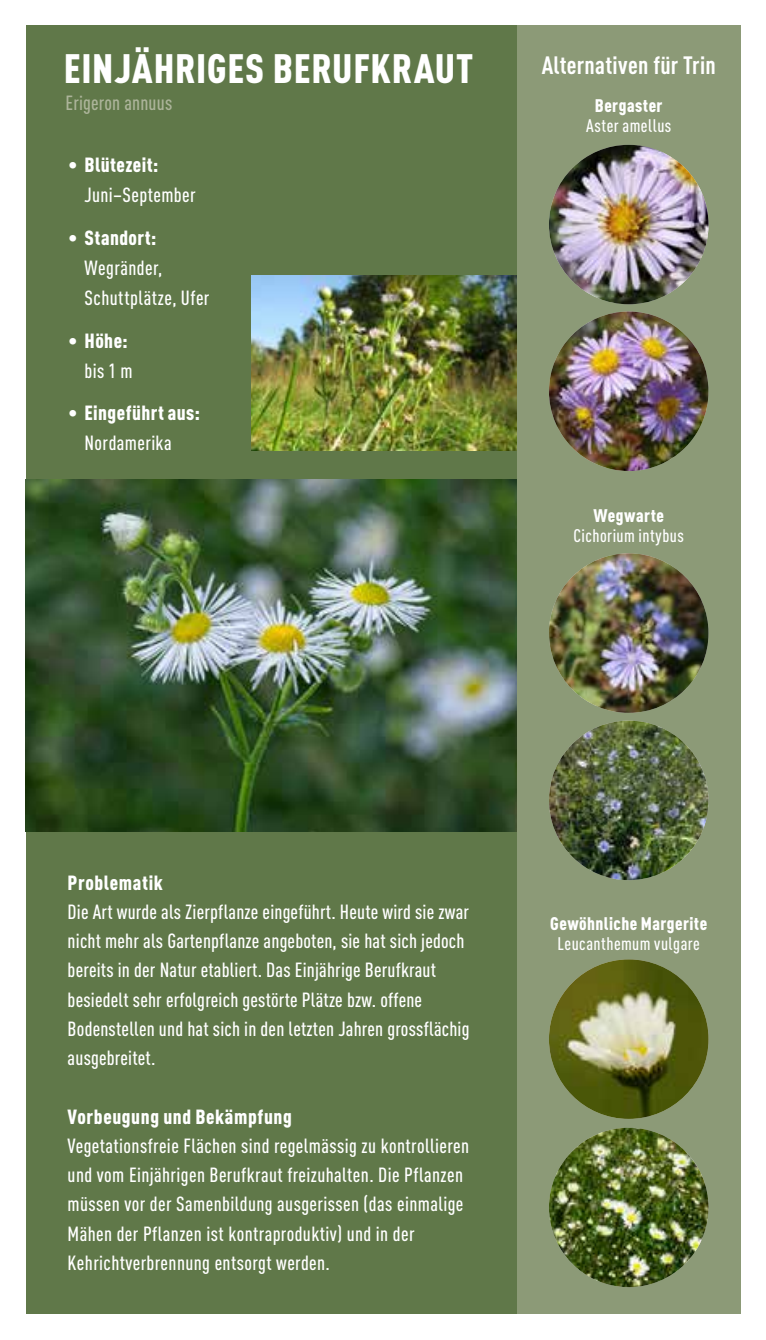
<style>
.page{position:relative;width:766px;height:1340px;background:#fff}
.page>*{position:absolute;margin:0;border:0;box-sizing:border-box;transform-origin:0 0}
.t1{font:900 40.5px "DIN Cond";letter-spacing:.02em;color:#fff}
.t2{font:700 24.75px "DIN Cond";letter-spacing:.01em;color:#fff}
.t3{font:500 20.25px/29.2px "DIN Cond";letter-spacing:.015em;color:#fff}
.t4{font:900 20.25px "DIN Cond";letter-spacing:.025em;color:#fff}
.t5{font:500 20.25px "DIN Cond";letter-spacing:.01em;color:#acb49a}
.t6{font:500 18px "DIN Cond";letter-spacing:.025em;color:#fff}
.t7{font:900 18px "DIN Cond";letter-spacing:.025em;color:#fff}
</style>
<div class="page">
<div style="left:26px;top:26px;width:501px;height:1288px;background:#607849"></div>
<img style="left:26px;top:480px;width:491px;height:351px">
<img style="left:251px;top:275px;width:266px;height:175px">
<div style="left:517px;top:26px;width:223px;height:1288px;background:#8c9a77"></div>
<img style="left:549px;top:145px;width:159px;height:159px;border-radius:80px">
<img style="left:549px;top:311px;width:159px;height:160px;border-radius:80px">
<img style="left:549px;top:959px;width:159px;height:159px;border-radius:80px">
<img style="left:549px;top:1127px;width:159px;height:160px;border-radius:80px">
<img style="left:549px;top:553px;width:159px;height:160px;border-radius:80px">
<img style="left:549px;top:720px;width:159px;height:160px;border-radius:80px">
<h1 class="t1" style="left:64px;top:43px;width:410px">EINJÄHRIGES BERUFKRAUT</h1>
<p class="t5" style="left:65px;top:91px;width:108px">Erigeron annuus</p>
<p class="t7" style="left:594px;top:94px;width:69px">Bergaster</p>
<p class="t6" style="left:586px;top:115px;width:87px">Aster amellus</p>
<p class="t2" style="left:541px;top:50px;width:175px">Alternativen für Trin</p>
<p class="t4" style="left:69px;top:152px;width:91px">• Blütezeit:</p>
<p class="t3" style="left:85px;top:180px;width:113px">Juni–September</p>
<p class="t4" style="left:69px;top:225px;width:89px">• Standort:</p>
<p class="t3" style="left:85px;top:252px;width:126px;line-height:29.9px">Wegränder,<br>Schuttplätze, Ufer</p>
<p class="t4" style="left:69px;top:328px;width:61px">• Höhe:</p>
<p class="t3" style="left:85px;top:355px;width:50px">bis 1 m</p>
<p class="t4" style="left:69px;top:400px;width:133px">• Eingeführt aus:</p>
<p class="t3" style="left:85px;top:428px;width:89px">Nordamerika</p>
<p class="t7" style="left:593px;top:504px;width:72px">Wegwarte</p>
<p class="t6" style="left:573px;top:525px;width:112px">Cichorium intybus</p>
<p class="t4" style="left:68px;top:869px;width:97px">Problematik</p>
<p class="t3" style="left:68px;top:896px;width:403px">Die Art wurde als Zierpflanze eingeführt. Heute wird sie zwar nicht mehr als Gartenpflanze angeboten, sie hat sich jedoch bereits in der Natur etabliert. Das Einjährige Berufkraut besiedelt sehr erfolgreich gestörte Plätze bzw. offene Bodenstellen und hat sich in den letzten Jahren grossflächig ausgebreitet.</p>
<p class="t4" style="left:68px;top:1103px;width:225px">Vorbeugung und Bekämpfung</p>
<p class="t3" style="left:68px;top:1130px;width:403px">Vegetationsfreie Flächen sind regelmässig zu kontrollieren und vom Einjährigen Berufkraut freizuhalten. Die Pflanzen müssen vor der Samenbildung ausgerissen (das einmalige Mähen der Pflanzen ist kontraproduktiv) und in der Kehrichtverbrennung entsorgt werden.</p>
<p class="t7" style="left:550px;top:911px;width:158px">Gewöhnliche Margerite</p>
<p class="t6" style="left:557px;top:932px;width:144px">Leucanthemum vulgare</p>
</div>
